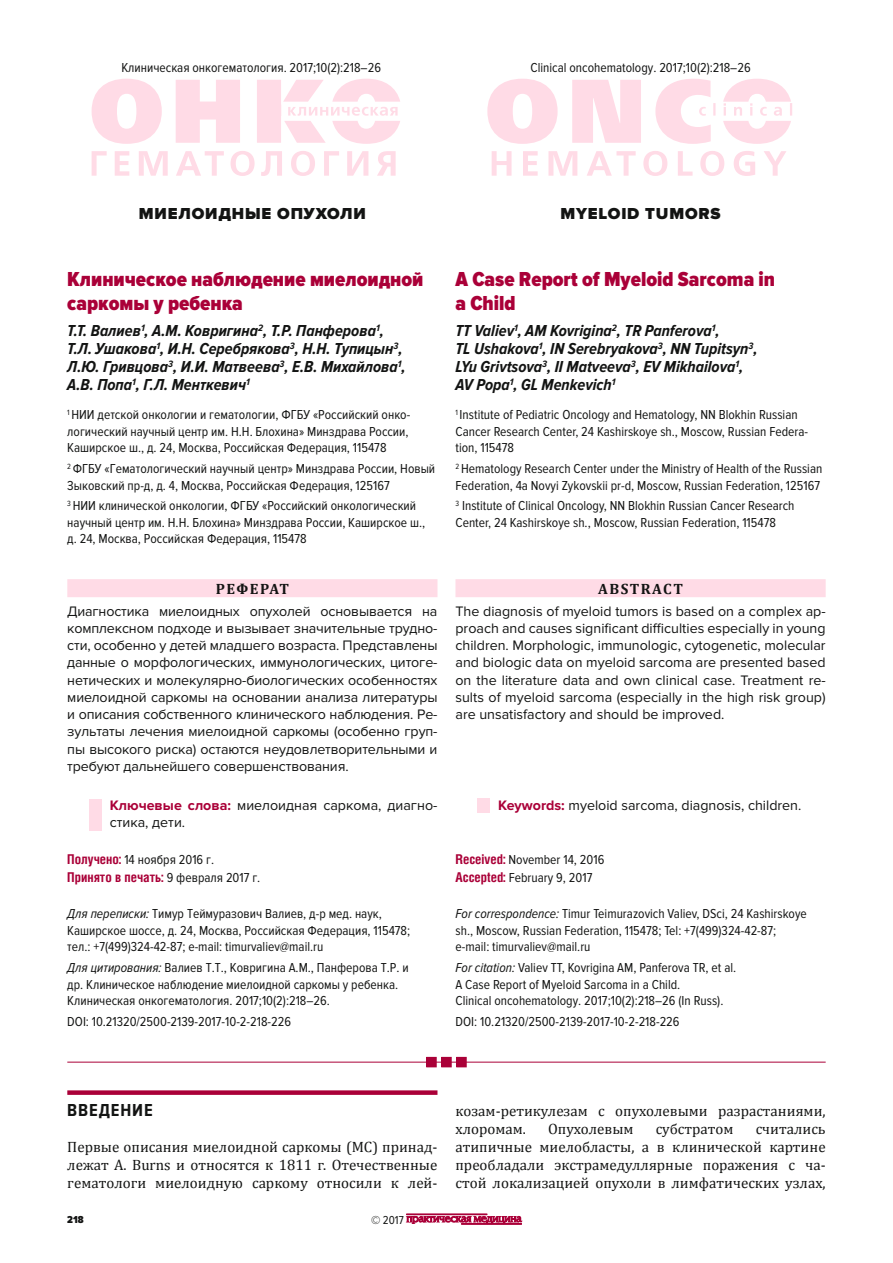
<style>
.page{position:relative;width:893px;height:1263px;background:#fff}
.page>*{position:absolute;margin:0;border:0;box-sizing:border-box;transform-origin:0 0}
.t1{font:900 21px/24px "Proxima Nova Cond";color:#aa0038}
.t2{font:700 18px "Proxima Nova Cond";letter-spacing:.05em;color:#131413}
.t3{font:italic 700 16.5px/18px "Proxima Nova Cond";color:#131413}
.t4{font:900 16.5px "Proxima Nova";letter-spacing:.05em;color:#131413}
.t5{font:15px/18px "Cambria";color:#131413;text-align:justify}
.t6{font:700 15px "Cambria";letter-spacing:.1em;color:#131413}
.t7{font:14.25px/17.2px "Proxima Nova";color:#131413;text-align:justify}
.t8{font:13.5px/16.5px "Proxima Nova Cond";color:#131413}
.t9{font:700 13.5px "Helios Cond";color:#aa0038}
.t10{font:12px "Proxima Nova Cond";color:#131413}
.t11{font:900 10.5px "Proxima Nova Cond";color:#131413}
.s1{font-weight:700;color:#aa0038}
.s2{font-family:"Helios Cond";font-weight:700;color:#aa0038}
.s3{font-family:"Proxima Nova Cond";font-weight:400;color:#131413}
.s4{font-style:italic}
</style>
<div class="page">
<svg style="left:406px;top:1213px;width:116px;height:12px"></svg>
<div style="left:406px;top:1214px;width:81px;height:1px;border:1px solid #aa0038"></div>
<div style="left:461px;top:1223px;width:61px;height:1px;border:1px solid #aa0038"></div>
<svg style="left:492px;top:151px;width:294px;height:25px"></svg>
<svg style="left:487px;top:79px;width:305px;height:65px"></svg>
<svg style="left:92px;top:79px;width:308px;height:65px"></svg>
<svg style="left:92px;top:151px;width:304px;height:25px"></svg>
<div style="left:67px;top:579px;width:370px;height:18px;background:#ffdbe6"></div>
<div style="left:89px;top:799px;width:13px;height:31px;background:#ffdbe6"></div>
<hr style="left:67px;top:1062px;width:759px;height:1px;background:#aa0038">
<div style="left:427px;top:1057px;width:9px;height:9px;background:#aa0038"></div>
<div style="left:426px;top:1057px;width:11px;height:10px;border:2px solid #aa0038"></div>
<div style="left:442px;top:1057px;width:9px;height:9px;background:#aa0038"></div>
<div style="left:441px;top:1057px;width:11px;height:10px;border:2px solid #aa0038"></div>
<div style="left:457px;top:1057px;width:9px;height:9px;background:#aa0038"></div>
<div style="left:456px;top:1057px;width:11px;height:10px;border:2px solid #aa0038"></div>
<div style="left:455px;top:579px;width:371px;height:18px;background:#ffdbe6"></div>
<div style="left:477px;top:799px;width:13px;height:14px;background:#ffdbe6"></div>
<div style="left:67px;top:1090px;width:370px;height:5px;background:#aa0038"></div>
<p class="t8" style="left:121px;top:60px;width:261px">Клиническая онкогематология. 2017;10(2):218–26</p>
<p class="t8" style="left:531px;top:60px;width:222px">Clinical oncohematology. 2017;10(2):218–26</p>
<p class="t4" style="left:139px;top:208px;width:228px">МИЕЛОИДНЫЕ ОПУХОЛИ</p>
<p class="t4" style="left:560px;top:208px;width:162px">MYELOID TUMORS</p>
<h1 class="t1" style="left:67px;top:268px;width:358px">Клиническое наблюдение миелоидной саркомы у ребенка</h1>
<p class="t3" style="left:67px;top:323px;width:340px">Т.Т. Валиев<sup>1</sup>, А.М. Ковригина<sup>2</sup>, Т.Р. Панферова<sup>1</sup>, Т.Л. Ушакова<sup>1</sup>, И.Н. Серебрякова<sup>3</sup>, Н.Н. Тупицын<sup>3</sup>, Л.Ю. Гривцова<sup>3</sup>, И.И. Матвеева<sup>3</sup>, Е.В. Михайлова<sup>1</sup>, А.В. Попа<sup>1</sup>, Г.Л. Менткевич<sup>1</sup></p>
<p class="t8" style="left:67px;top:408px;width:344px"><sup>1</sup> НИИ детской онкологии и гематологии, ФГБУ «Российский онко&shy;логический научный центр им. Н.Н. Блохина» Минздрава России,<br>Каширское ш., д. 24, Москва, Российская Федерация, 115478</p>
<p class="t8" style="left:67px;top:461px;width:369px"><sup>2</sup> ФГБУ «Гематологический научный центр» Минздрава России, Новый<br>Зыковский пр-д, д. 4, Москва, Российская Федерация, 125167</p>
<p class="t8" style="left:67px;top:499px;width:359px"><sup>3</sup> НИИ клинической онкологии, ФГБУ «Российский онкологический научный центр им. Н.Н. Блохина» Минздрава России, Каширское ш., д. 24, Москва, Российская Федерация, 115478</p>
<p class="t6" style="left:216px;top:582px;width:75px">РЕФЕРАТ</p>
<p class="t7" style="left:67px;top:603px;width:372px">Диагностика миелоидных опухолей основывается на комплексном подходе и вызывает значительные трудно&shy;сти, особенно у детей младшего возраста. Представлены данные о морфологических, иммунологических, цитоге&shy;нетических и молекулярно-биологических особенностях миелоидной саркомы на основании анализа литературы и описания собственного клинического наблюдения. Ре&shy;зультаты лечения миелоидной саркомы (особенно груп&shy;пы высокого риска) остаются неудовлетворительными и требуют дальнейшего совершенствования.</p>
<p class="t7" style="left:110px;top:798px;width:329px"><span class="s1">Ключевые слова:</span> миелоидная саркома, диагно&shy;стика, дети.</p>
<p class="t8" style="left:67px;top:852px;width:148px"><span class="s2">Получено:</span> 14 ноября 2016 г.</p>
<p class="t9" style="left:67px;top:872px;width:195px">Принято в печать: <span class="s3">9 февраля 2017 г.</span></p>
<p class="t8" style="left:67px;top:906px;width:344px"><span class="s4">Для переписки:</span> Тимур Теймуразович Валиев, д-р мед. наук,<br>Каширское шоссе, д. 24, Москва, Российская Федерация, 115478; тел.: +7(499)324-42-87; е-mail: timurvaliev@mail.ru</p>
<p class="t8" style="left:67px;top:960px;width:343px"><span class="s4">Для цитирования:</span> Валиев Т.Т., Ковригина А.М., Панферова Т.Р. и др. Клиническое наблюдение миелоидной саркомы у ребенка.<br>Клиническая онкогематология. 2017;10(2):218–26.</p>
<p class="t8" style="left:67px;top:1014px;width:225px">DOI: 10.21320/2500-2139-2017-10-2-218-226</p>
<h1 class="t1" style="left:455px;top:268px;width:321px">A Case Report of Myeloid Sarcoma in a Child</h1>
<p class="t3" style="left:455px;top:323px;width:304px">TT Valiev<sup>1</sup>, AM Kovrigina<sup>2</sup>, TR Panferova<sup>1</sup>,<br>TL Ushakova<sup>1</sup>, IN Serebryakova<sup>3</sup>, NN Tupitsyn<sup>3</sup>, LYu Grivtsova<sup>3</sup>, II Matveeva<sup>3</sup>, EV Mikhailova<sup>1</sup>, AV Popa<sup>1</sup>, GL Menkevich<sup>1</sup></p>
<p class="t8" style="left:455px;top:408px;width:354px"><sup>1</sup> Institute of Pediatric Oncology and Hematology, NN Blokhin Russian<br>Cancer Research Center, 24 Kashirskoye sh., Moscow, Russian Federa&shy;tion, 115478</p>
<p class="t8" style="left:455px;top:461px;width:368px"><sup>2</sup> Hematology Research Center under the Ministry of Health of the Russian<br>Federation, 4а Novyi Zykovskii pr-d, Moscow, Russian Federation, 125167</p>
<p class="t8" style="left:455px;top:499px;width:340px"><sup>3</sup> Institute of Clinical Oncology, NN Blokhin Russian Cancer Research<br>Center, 24 Kashirskoye sh., Moscow, Russian Federation, 115478</p>
<p class="t6" style="left:598px;top:582px;width:86px">ABSTRACT</p>
<p class="t7" style="left:455px;top:603px;width:372px">The diagnosis of myeloid tumors is based on a complex ap&shy;proach and causes significant difficulties especially in young children. Morphologic, immunologic, cytogenetic, molecular and biologic data on myeloid sarcoma are presented based on the literature data and own clinical case. Treatment re&shy;sults of myeloid sarcoma (especially in the high risk group) are unsatisfactory and should be improved.</p>
<p class="t7" style="left:498px;top:798px;width:305px"><span class="s1">Keywords:</span> myeloid sarcoma, diagnosis, children.</p>
<p class="t8" style="left:455px;top:852px;width:150px;line-height:18px"><span class="s2">Received:</span> November 14, 2016<br><span class="s2">Accepted:</span> February 9, 2017</p>
<p class="t8" style="left:455px;top:906px;width:353px"><span class="s4">For correspondence:</span> Timur Teimurazovich Valiev, DSci, 24 Kashirskoye sh., Moscow, Russian Federation, 115478; Tel: +7(499)324-42-87; е-mail: timurvaliev@mail.ru</p>
<p class="t8" style="left:455px;top:960px;width:282px"><span class="s4">For citation:</span> Valiev TT, Kovrigina AM, Panferova TR, et al.<br>A Case Report of Myeloid Sarcoma in a Child.<br>Clinical oncohematology. 2017;10(2):218–26 (In Russ).</p>
<p class="t8" style="left:455px;top:1014px;width:226px">DOI: 10.21320/2500-2139-2017-10-2-218-226</p>
<h2 class="t2" style="left:67px;top:1104px;width:87px">ВВЕДЕНИЕ</h2>
<p class="t5" style="left:67px;top:1138px;width:372px">Первые описания миелоидной саркомы (МС) принад&shy;лежат A. Burns и относятся к 1811 г. Отечественные гематологи миелоидную саркому относили к лей-</p>
<p class="t11" style="left:67px;top:1216px;width:18px">218</p>
<p class="t10" style="left:371px;top:1215px;width:34px">© 2017</p>
<p class="t5" style="left:455px;top:1102px;width:372px">козам-ретикулезам с опухолевыми разрастаниями, хлоромам.</p>
<p class="t5" style="left:548px;top:1120px;width:87px">Опухолевым</p>
<p class="t5" style="left:656px;top:1120px;width:79px">субстратом</p>
<p class="t5" style="left:455px;top:1120px;width:372px;text-indent:300px">считались атипичные миелобласты, а в клинической картине преобладали экстрамедуллярные поражения с ча&shy;стой локализацией опухоли в лимфатических узлах,</p>
</div>
